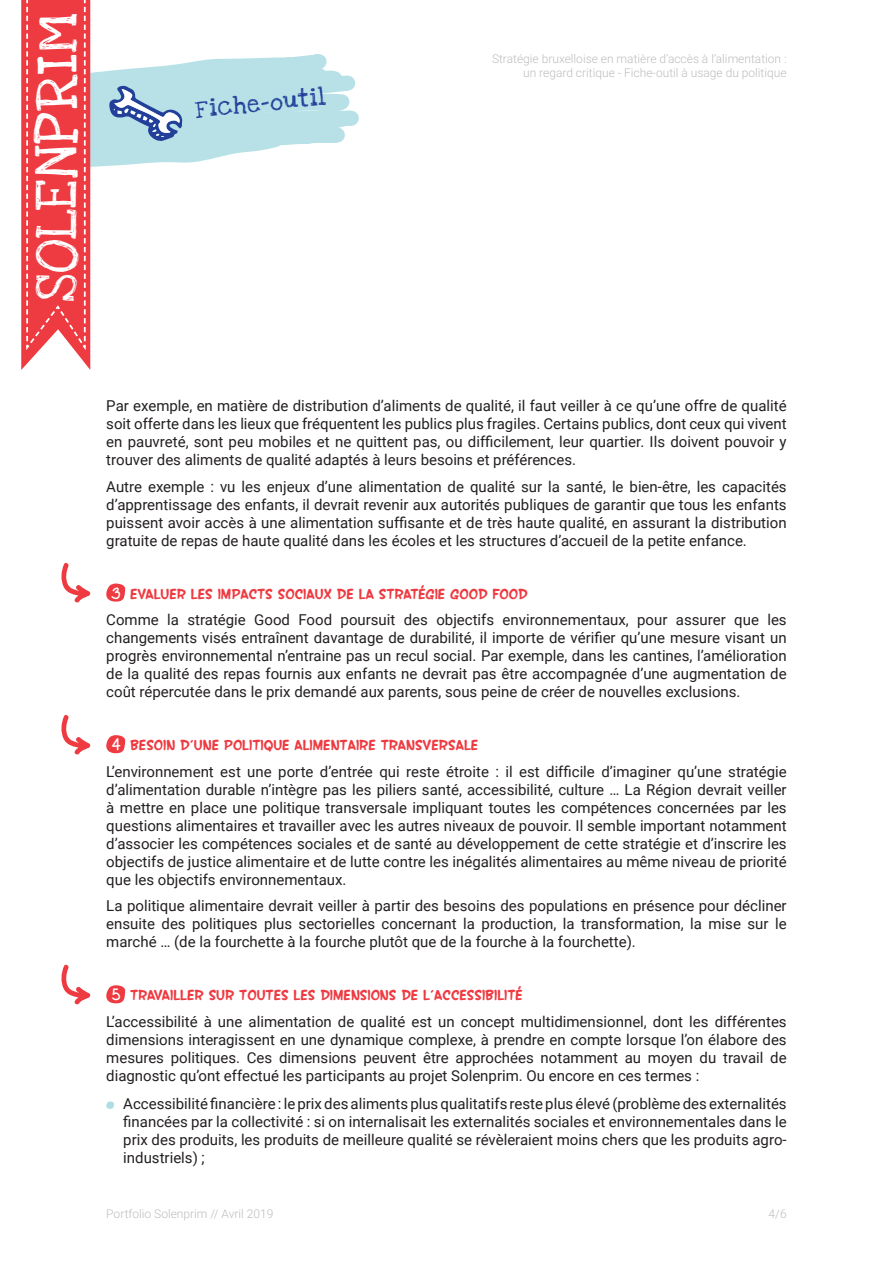
<style>
.page{position:relative;width:893px;height:1263px;background:#fff}
.page>*{position:absolute;margin:0;border:0;box-sizing:border-box;transform-origin:0 0}
.t1{font:43.2px "Love Ya Like A Sister";letter-spacing:.02em;color:#fff}
.t2{font:18px "Love Ya Like A Sister";color:#223f99}
.t3{font:15px/18px "Roboto";color:#231f20;text-align:justify}
.t4{font:700 15px "SF Wonder Comic";color:#ee3a41}
.t5{font:300 12px/14.4px "Roboto";color:#bcbdc0;text-align:right}
.s1{font-family:"Swagger";font-size:16.8px;color:#fff}
</style>
<div class="page">
<svg style="left:106px;top:583px;width:19px;height:19px"></svg>
<svg style="left:106px;top:735px;width:19px;height:18px"></svg>
<svg style="left:106px;top:985px;width:19px;height:19px"></svg>
<svg style="left:106px;top:1101px;width:8px;height:8px"></svg>
<svg style="left:61px;top:563px;width:30px;height:40px"></svg>
<svg style="left:61px;top:715px;width:30px;height:40px"></svg>
<svg style="left:61px;top:964px;width:30px;height:41px"></svg>
<svg style="left:21px;top:0;width:338px;height:370px"></svg>
<h1 class="t1" style="left:21px;top:302px;width:290px;rotate:-90deg">SOLENPRIM</h1>
<p class="t2" style="left:194px;top:95px;width:132px;rotate:-6deg">F iche-outil</p>
<p class="t5" style="left:492px;top:51px;width:296px">Stratégie bruxelloise en matière d’accès à l’alimentation : un regard critique - Fiche-outil à usage du politique</p>
<p class="t3" style="left:106px;top:396px;width:682px">Par exemple, en matière de distribution d’aliments de qualité, il faut veiller à ce qu’une offre de qualité soit offerte dans les lieux que fréquentent les publics plus fragiles. Certains publics, dont ceux qui vivent en pauvreté, sont peu mobiles et ne quittent pas, ou difficilement, leur quartier. Ils doivent pouvoir y trouver des aliments de qualité adaptés à leurs besoins et préférences.</p>
<p class="t3" style="left:106px;top:477px;width:682px">Autre exemple : vu les enjeux d’une alimentation de qualité sur la santé, le bien-être, les capacités d’apprentissage des enfants, il devrait revenir aux autorités publiques de garantir que tous les enfants puissent avoir accès à une alimentation suffisante et de très haute qualité, en assurant la distribution gratuite de repas de haute qualité dans les écoles et les structures d’accueil de la petite enfance.</p>
<p class="t4" style="left:112px;top:584px;width:417px"><span class="s1">3</span> EVALUER LES IMPACTS SOCIAUX DE LA STRATÉGIE GOOD FOOD</p>
<p class="t3" style="left:106px;top:610px;width:682px">Comme la stratégie Good Food poursuit des objectifs environnementaux, pour assurer que les changements visés entraînent davantage de durabilité, il importe de vérifier qu’une mesure visant un progrès environnemental n’entraine pas un recul social. Par exemple, dans les cantines, l’amélioration de la qualité des repas fournis aux enfants ne devrait pas être accompagnée d’une augmentation de coût répercutée dans le prix demandé aux parents, sous peine de créer de nouvelles exclusions.</p>
<p class="t4" style="left:112px;top:735px;width:368px"><span class="s1">4</span> BESOIN D’UNE POLITIQUE ALIMENTAIRE TRANSVERSALE</p>
<p class="t3" style="left:106px;top:762px;width:682px">L’environnement est une porte d’entrée qui reste étroite : il est difficile d’imaginer qu’une stratégie d’alimentation durable n’intègre pas les piliers santé, accessibilité, culture … La Région devrait veiller à mettre en place une politique transversale impliquant toutes les compétences concernées par les questions alimentaires et travailler avec les autres niveaux de pouvoir. Il semble important notamment d’associer les compétences sociales et de santé au développement de cette stratégie et d’inscrire les objectifs de justice alimentaire et de lutte contre les inégalités alimentaires au même niveau de priorité que les objectifs environnementaux.</p>
<p class="t3" style="left:106px;top:896px;width:682px">La politique alimentaire devrait veiller à partir des besoins des populations en présence pour décliner ensuite des politiques plus sectorielles concernant la production, la transformation, la mise sur le marché … (de la fourchette à la fourche plutôt que de la fourche à la fourchette).</p>
<p class="t4" style="left:112px;top:985px;width:412px"><span class="s1">5</span> TRAVAILLER SUR TOUTES LES DIMENSIONS DE L’ACCESSIBILITÉ</p>
<p class="t3" style="left:106px;top:1012px;width:682px">L’accessibilité à une alimentation de qualité est un concept multidimensionnel, dont les différentes dimensions interagissent en une dynamique complexe, à prendre en compte lorsque l’on élabore des mesures politiques. Ces dimensions peuvent être approchées notamment au moyen du travail de diagnostic qu’ont effectué les participants au projet Solenprim. Ou encore en ces termes :</p>
<p class="t3" style="left:123px;top:1094px;width:665px">Accessibilité financière : le prix des aliments plus qualitatifs reste plus élevé (problème des externalités financées par la collectivité : si on internalisait les externalités sociales et environnementales dans le prix des produits, les produits de meilleure qualité se révèleraient moins chers que les produits agro&shy;industriels) ;</p>
<p class="t5" style="left:106px;top:1206px;width:169px">Portfolio Solenprim // Avril 2019</p>
<p class="t5" style="left:769px;top:1206px;width:20px">4/6</p>
</div>
